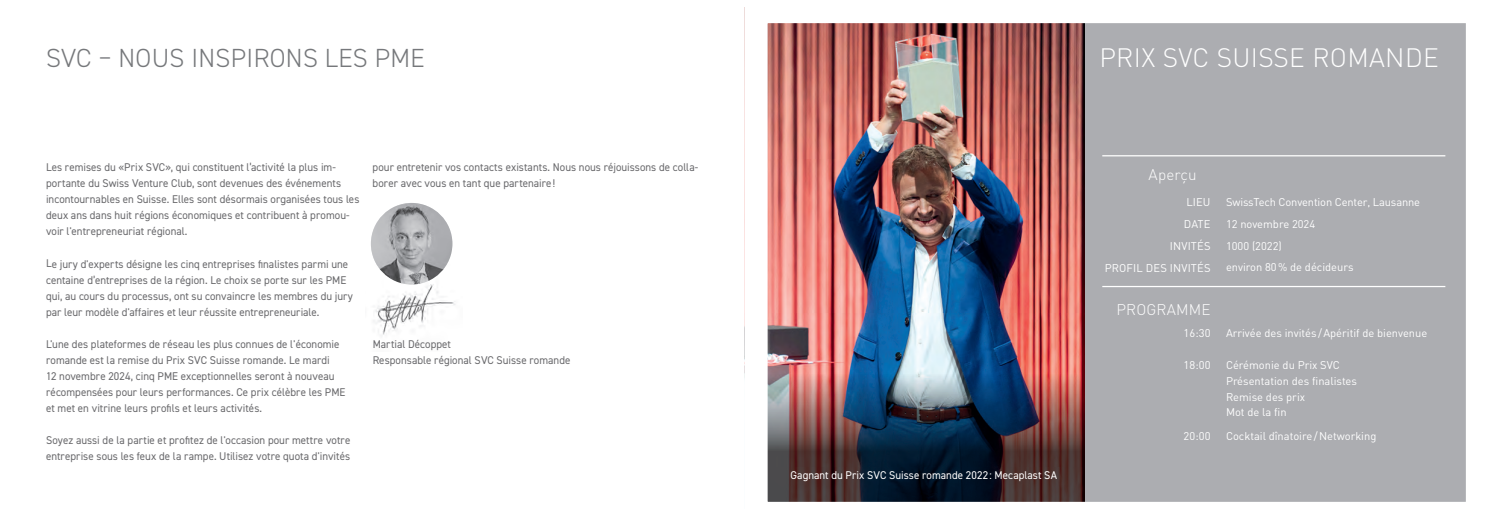
<style>
.page{position:relative;width:1489px;height:525px;background:#fff}
.page>*{position:absolute;margin:0;border:0;box-sizing:border-box;transform-origin:0 0}
.t1{font:300 26.25px "DIN2014";letter-spacing:.01em;color:#76787b}
.t2{font:300 26.25px "DIN";letter-spacing:.01em;color:#fff}
.t3{font:300 15.25px "DIN";letter-spacing:.01em;color:#fff}
.t4{font:11.25px/16px "DIN2014";letter-spacing:.005em;color:#69696c}
.t5{font:11.25px "DIN2014";letter-spacing:.005em;color:#fff}
.t6{font:11.12px/21.9px "DIN";color:#fff}
</style>
<div class="page">
<img style="left:373px;top:264px;width:83px;height:72px">
<img style="left:371px;top:203px;width:81px;height:81px;border-radius:41px">
<div style="left:1064px;top:3px;width:412px;height:519px;background:#acadb1"></div>
<hr style="left:1102px;top:155px;width:343px;height:1px;background:#fff">
<hr style="left:1102px;top:286px;width:343px;height:1px;background:#fff">
<img style="left:768px;top:24px;width:316px;height:336px">
<img style="left:768px;top:360px;width:316px;height:140px">
<div style="left:744px;top:0;width:744px;height:524px;border:23px solid #fff"></div>
<h1 class="t1" style="left:46px;top:41px;width:380px">SVC – NOUS INSPIRONS LES PME</h1>
<h1 class="t2" style="left:1099px;top:42px;width:341px">PRIX SVC SUISSE ROMANDE</h1>
<p class="t4" style="left:46px;top:159px;width:315px">Les remises du «Prix SVC», qui constituent l’activité la plus im&shy;portante du Swiss Venture Club, sont devenues des événements incontournables en Suisse. Elles sont désormais organisées tous les deux ans dans huit régions économiques et contribuent à promou&shy;voir l'entrepreneuriat régional.</p>
<p class="t4" style="left:46px;top:255px;width:308px">Le jury d'experts désigne les cinq entreprises finalistes parmi une centaine d’entreprises de la région. Le choix se porte sur les PME qui, au cours du processus, ont su convaincre les membres du jury par leur modèle d'affaires et leur réussite entrepreneuriale.</p>
<p class="t4" style="left:46px;top:335px;width:301px">L'une des plateformes de réseau les plus connues de l'économie romande est la remise du Prix SVC Suisse romande. Le mardi<br>12 novembre 2024, cinq PME exceptionnelles seront à nouveau récompensées pour leurs performances. Ce prix célèbre les PME et met en vitrine leurs profils et leurs activités.</p>
<p class="t4" style="left:46px;top:431px;width:306px">Soyez aussi de la partie et profitez de l'occasion pour mettre votre entreprise sous les feux de la rampe. Utilisez votre quota d'invités</p>
<p class="t4" style="left:372px;top:159px;width:327px">pour entretenir vos contacts existants. Nous nous réjouissons de colla&shy;borer avec vous en tant que partenaire !</p>
<p class="t4" style="left:373px;top:335px;width:199px">Martial Décoppet<br>Responsable régional SVC Suisse romande</p>
<h2 class="t3" style="left:1148px;top:165px;width:50px">Aperçu</h2>
<p class="t6" style="left:1104px;top:190px;width:107px;text-align:right">LIEU<br>DATE<br>INVITÉS<br>PROFIL DES INVITÉS</p>
<h2 class="t3" style="left:1116px;top:300px;width:96px">PROGRAMME</h2>
<p class="t6" style="left:1183px;top:322px;width:29px">16:30</p>
<p class="t6" style="left:1183px;top:354px;width:29px">18:00</p>
<p class="t6" style="left:1183px;top:424px;width:29px">20:00</p>
<p class="t6" style="left:1225px;top:190px;width:196px">SwissTech Convention Center, Lausanne<br>12 novembre 2024<br>1000 (2022)<br>environ 80% de décideurs</p>
<p class="t6" style="left:1225px;top:322px;width:203px">Arrivée des invités /Apéritif de bienvenue</p>
<p class="t6" style="left:1225px;top:357px;width:132px;line-height:15.6px">Cérémonie du Prix SVC<br>Présentation des finalistes<br>Remise des prix<br>Mot de la fin</p>
<p class="t6" style="left:1225px;top:424px;width:152px">Cocktail dînatoire/Networking</p>
<p class="t5" style="left:790px;top:467px;width:268px">Gagnant du Prix SVC Suisse romande 2022 : Mecaplast SA</p>
</div>
